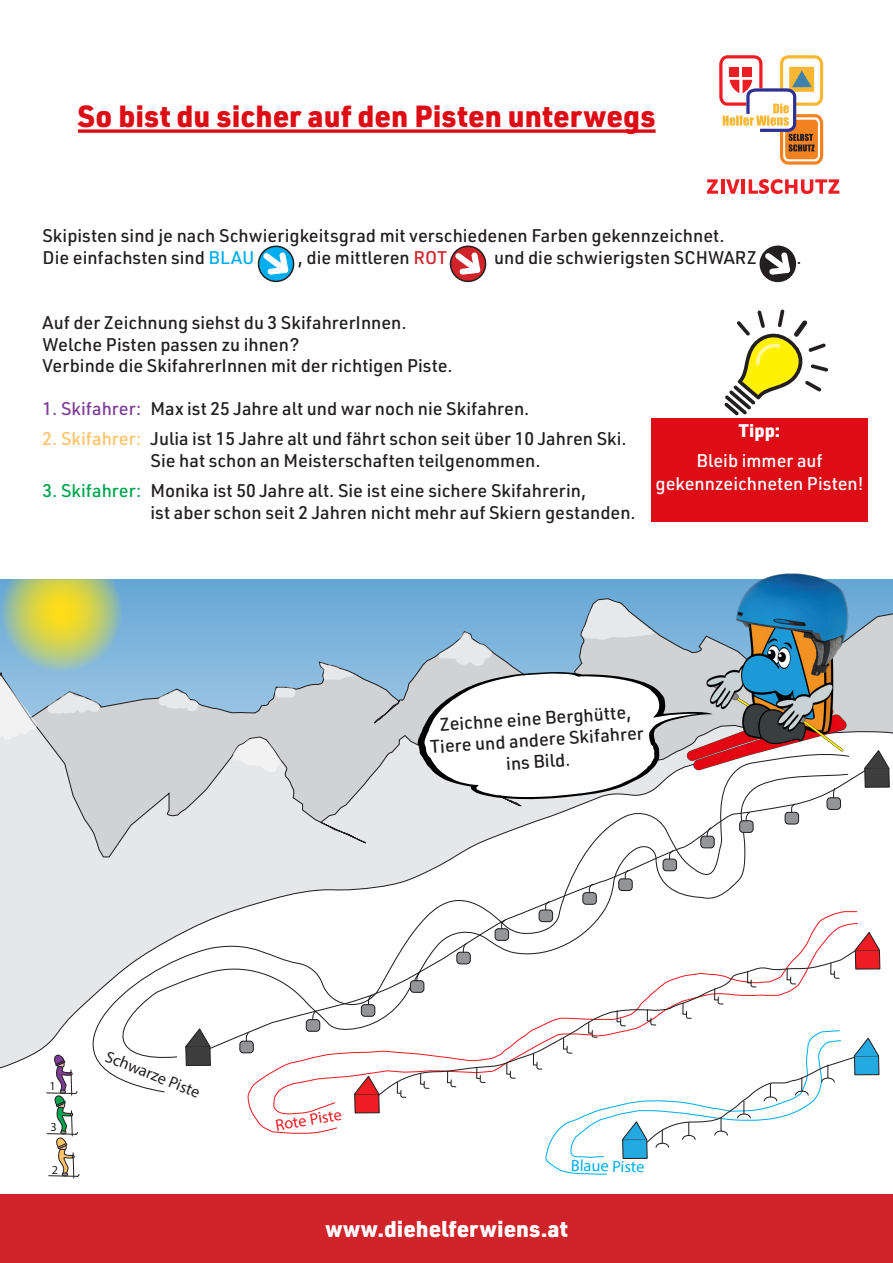
<style>
.page{position:relative;width:893px;height:1263px;background:#fff}
.page>*{position:absolute;margin:0;border:0;box-sizing:border-box;transform-origin:0 0}
.t1{font:900 30px "URWDIN";color:#de0c15}
.t2{font:900 22.5px "URWDIN";color:#fff}
.t3{font:500 18px/21.6px "URWDIN";color:#231f20}
.zwischentitel{font:500 18px/30px "URWDIN";color:#fff;text-align:center}
.t4{font:16.35px "Myriad Pro";color:#231f20}
.t5{font:16.35px "Myriad Pro";color:#00aeef}
.t6{font:16.35px "Myriad Pro";color:#ee1d23}
.t7{font:12.3px "Myriad Pro";color:#231f20}
.s1{color:#00aeef}
.s2{color:#d1232a}
.s3{color:#7e3e98}
.s4{color:#fdc368}
.s5{color:#00a54f}
.s6{font-weight:900}
</style>
<div class="page">
<svg style="left:719px;top:55px;width:104px;height:110px"></svg>
<svg style="left:707px;top:179px;width:11px;height:15px"></svg>
<hr style="left:721px;top:179px;width:3px;height:15px;background:#ee1d23">
<svg style="left:726px;top:179px;width:14px;height:15px"></svg>
<hr style="left:741px;top:179px;width:4px;height:15px;background:#ee1d23">
<svg style="left:749px;top:179px;width:90px;height:15px"></svg>
<svg style="left:78px;top:129px;width:578px;height:4px;background:#e23038"></svg>
<div style="left:0;top:1195px;width:893px;height:68px;background:#d1232a"></div>
<div style="left:0;top:579px;width:893px;height:387px;background:#69a8d6"></div>
<svg style="left:122px;top:598px;width:771px;height:74px"></svg>
<svg style="left:122px;top:672px;width:771px;height:53px;background:#b5c7d5"></svg>
<svg style="left:0;top:725px;width:893px;height:344px;background:#e5e5e6"></svg>
<svg style="left:158px;top:690px;width:40px;height:21px"></svg>
<svg style="left:275px;top:687px;width:20px;height:11px"></svg>
<svg style="left:320px;top:663px;width:33px;height:17px"></svg>
<svg style="left:232px;top:738px;width:49px;height:13px"></svg>
<svg style="left:0;top:579px;width:122px;height:322px;background:#bdceb3"></svg>
<svg style="left:18px;top:751px;width:832px;height:342px"></svg>
<svg style="left:107px;top:773px;width:140px;height:289px"></svg>
<svg style="left:247px;top:1051px;width:90px;height:83px"></svg>
<svg style="left:273px;top:1051px;width:107px;height:64px"></svg>
<svg style="left:206px;top:767px;width:664px;height:284px;background:#f2f2f2"></svg>
<div style="left:865px;top:768px;width:24px;height:19px;background:#3e3e3f"></div>
<div style="left:864px;top:768px;width:26px;height:20px;border:1px solid #231f20"></div>
<svg style="left:863px;top:749px;width:27px;height:21px"></svg>
<div style="left:186px;top:1046px;width:24px;height:19px;background:#3e3e3f"></div>
<div style="left:185px;top:1046px;width:26px;height:20px;border:1px solid #231f20"></div>
<svg style="left:184px;top:1027px;width:27px;height:21px"></svg>
<div style="left:240px;top:1041px;width:13px;height:12px;background:#939598;border-radius:3px"></div>
<div style="left:239px;top:1041px;width:15px;height:12px;border:1px solid #231f20;border-radius:3px"></div>
<svg style="left:245px;top:1031px;width:5px;height:11px"></svg>
<div style="left:306px;top:1019px;width:14px;height:12px;background:#939598;border-radius:3px"></div>
<div style="left:306px;top:1019px;width:14px;height:13px;border:1px solid #231f20;border-radius:3px"></div>
<svg style="left:312px;top:1010px;width:6px;height:10px"></svg>
<div style="left:361px;top:1004px;width:14px;height:12px;background:#939598;border-radius:3px"></div>
<div style="left:361px;top:1004px;width:14px;height:13px;border:1px solid #231f20;border-radius:3px"></div>
<svg style="left:367px;top:994px;width:6px;height:11px"></svg>
<svg style="left:462px;top:942px;width:6px;height:7px"></svg>
<div style="left:495px;top:929px;width:14px;height:11px;background:#939598;border-radius:3px"></div>
<div style="left:495px;top:928px;width:14px;height:13px;border:1px solid #231f20;border-radius:3px"></div>
<svg style="left:501px;top:919px;width:5px;height:11px"></svg>
<div style="left:539px;top:910px;width:14px;height:12px;background:#939598;border-radius:3px"></div>
<div style="left:539px;top:909px;width:14px;height:13px;border:1px solid #231f20;border-radius:3px"></div>
<div style="left:740px;top:821px;width:13px;height:11px;background:#939598;border-radius:3px"></div>
<div style="left:739px;top:820px;width:15px;height:13px;border:1px solid #231f20;border-radius:3px"></div>
<svg style="left:745px;top:811px;width:6px;height:11px"></svg>
<div style="left:785px;top:812px;width:14px;height:12px;background:#939598;border-radius:3px"></div>
<div style="left:785px;top:812px;width:14px;height:12px;border:1px solid #231f20;border-radius:3px"></div>
<svg style="left:790px;top:771px;width:6px;height:42px"></svg>
<div style="left:827px;top:798px;width:13px;height:11px;background:#939598;border-radius:3px"></div>
<div style="left:826px;top:797px;width:15px;height:13px;border:1px solid #231f20;border-radius:3px"></div>
<svg style="left:832px;top:771px;width:4px;height:28px"></svg>
<svg style="left:376px;top:949px;width:479px;height:146px"></svg>
<div style="left:855px;top:950px;width:25px;height:19px;background:#ee1d23"></div>
<div style="left:855px;top:949px;width:25px;height:20px;border:1px solid #231f20"></div>
<svg style="left:854px;top:931px;width:27px;height:21px"></svg>
<div style="left:355px;top:1094px;width:24px;height:19px;background:#ee1d23"></div>
<svg style="left:353px;top:1074px;width:27px;height:21px"></svg>
<svg style="left:396px;top:1081px;width:11px;height:17px"></svg>
<svg style="left:420px;top:1072px;width:10px;height:23px"></svg>
<svg style="left:446px;top:1070px;width:11px;height:18px"></svg>
<svg style="left:476px;top:1066px;width:10px;height:29px"></svg>
<svg style="left:506px;top:1062px;width:10px;height:33px"></svg>
<svg style="left:532px;top:962px;width:348px;height:213px"></svg>
<svg style="left:46px;top:1054px;width:34px;height:125px"></svg>
<svg style="left:259px;top:246px;width:35px;height:35px"></svg>
<div style="left:258px;top:246px;width:36px;height:36px;border:2px solid #231f20;border-radius:50%"></div>
<svg style="left:450px;top:246px;width:36px;height:35px"></svg>
<div style="left:450px;top:246px;width:36px;height:36px;border:2px solid #231f20;border-radius:50%"></div>
<div style="left:760px;top:246px;width:35px;height:35px;background:#231f20;border-radius:50%"></div>
<div style="left:760px;top:246px;width:36px;height:36px;border:2px solid #231f20;border-radius:50%"></div>
<svg style="left:258px;top:248px;width:36px;height:30px"></svg>
<svg style="left:450px;top:248px;width:36px;height:30px"></svg>
<svg style="left:760px;top:248px;width:35px;height:30px"></svg>
<svg style="left:413px;top:600px;width:304px;height:311px;background:#dae2e8"></svg>
<img style="left:686px;top:573px;width:162px;height:198px">
<div style="left:651px;top:418px;width:217px;height:104px;background:#de0c15"></div>
<svg style="left:724px;top:309px;width:104px;height:106px"></svg>
<p class="t1" style="left:78px;top:95px;width:579px">So bist du sicher auf den Pisten unterwegs</p>
<p class="t3" style="left:43px;top:225px;width:684px">Skipisten sind je nach Schwierigkeitsgrad mit verschiedenen Farben gekennzeichnet.<br>Die einfachsten sind <span class="s1">BLAU</span></p>
<p class="t3" style="left:298px;top:246px;width:151px">, die mittleren <span class="s2">ROT</span></p>
<p class="t3" style="left:494px;top:246px;width:264px">und die schwierigsten SCHWARZ</p>
<p class="t3" style="left:796px;top:246px;width:7px">.</p>
<p class="t3" style="left:43px;top:311px;width:366px">Auf der Zeichnung siehst du 3 SkifahrerInnen.<br>Welche Pisten passen zu ihnen?</p>
<p class="t3" style="left:43px;top:354px;width:412px">Verbinde die SkifahrerInnen mit der richtigen Piste.</p>
<p class="t3" style="left:43px;top:397px;width:488px"><span class="s3">1. Skifahrer:</span> Max ist 25 Jahre alt und war noch nie Skifahren.</p>
<p class="t3" style="left:151px;top:427px;width:478px;text-indent:-108px"><span class="s4">2. Skifahrer:</span> Julia ist 15 Jahre alt und fährt schon seit über 10 Jahren Ski.<br>Sie hat schon an Meisterschaften teilgenommen.</p>
<p class="t3" style="left:43px;top:479px;width:545px"><span class="s5">3. Skifahrer:</span> Monika ist 50 Jahre alt. Sie ist eine sichere Skifahrerin,</p>
<p class="t3" style="left:151px;top:501px;width:487px">ist aber schon seit 2 Jahren nicht mehr auf Skiern gestanden.</p>
<p class="zwischentitel" style="left:697px;top:415px;width:128px"><span class="s6">Tipp:<br></span>Bleib immer auf</p>
<p class="zwischentitel" style="left:656px;top:467px;width:210px">gekennzeichneten Pisten!</p>
<p class="t3" style="left:439px;top:713px;width:193px;rotate:-4deg">Zeichne eine Berghütte,</p>
<p class="t3" style="left:429px;top:736px;width:216px;rotate:-4deg">Tiere und andere Skifahrer</p>
<p class="t3" style="left:505px;top:752px;width:66px;rotate:-4deg">ins Bild.</p>
<p class="t7" style="left:49px;top:1078px;width:8px">1</p>
<p class="t7" style="left:51px;top:1119px;width:8px">3</p>
<p class="t4" style="left:110px;top:1046px;width:102px;rotate:22deg">Schwarze Piste</p>
<p class="t6" style="left:274px;top:1115px;width:69px;rotate:-10deg">Rote Piste</p>
<p class="t7" style="left:52px;top:1162px;width:8px">2</p>
<p class="t5" style="left:571px;top:1155px;width:75px;rotate:1deg">Blaue Piste</p>
<p class="t2" style="left:325px;top:1213px;width:244px">www.diehelferwiens.at</p>
</div>
